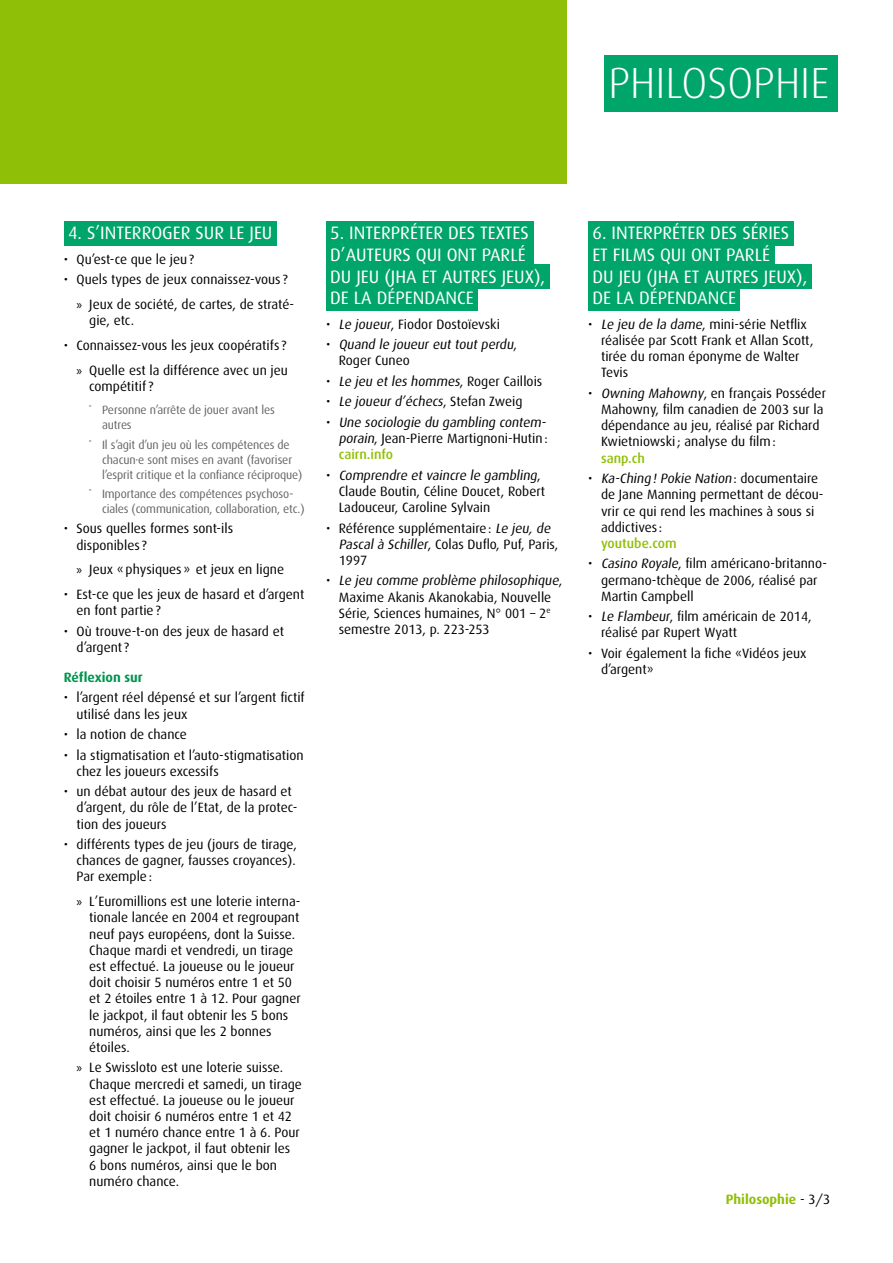
<style>
.page{position:relative;width:893px;height:1263px;background:#fff}
.page>*{position:absolute;margin:0;border:0;box-sizing:border-box;transform-origin:0 0}
.t1{font:300 43.5px "Dax";color:#fff}
.t2{font:18px/21.6px "Dax";color:#fff}
.t3{font:13.5px/16.2px "Dax";color:#000}
.t4{font:italic 13.5px/16.2px "Dax";color:#000}
.t5{font:500 13.5px "Dax";color:#90bf07}
.t6{font:700 13.5px "Dax";color:#90bf07}
.t7{font:700 13.5px "Dax";color:#00954d}
.t8{font:12px/15px "Dax";letter-spacing:-.01em;color:#626463}
.s1{font-family:"Myriad Pro"}
.s2{font-style:italic}
.s3{font-style:normal}
.s4{font-weight:500;font-style:normal;color:#90bf07}
.s5{font-weight:400;color:#000}
</style>
<div class="page">
<div style="left:0;top:0;width:567px;height:184px;background:#90bf07"></div>
<div style="left:604px;top:55px;width:234px;height:57px;background:#00a56a"></div>
<div style="left:64px;top:221px;width:213px;height:24px;background:#00a56a"></div>
<div style="left:326px;top:221px;width:207px;height:46px;background:#00a56a"></div>
<div style="left:326px;top:264px;width:224px;height:25px;background:#00a56a"></div>
<div style="left:326px;top:286px;width:152px;height:24px;background:#00a56a"></div>
<div style="left:588px;top:221px;width:205px;height:24px;background:#00a56a"></div>
<div style="left:588px;top:243px;width:186px;height:24px;background:#00a56a"></div>
<div style="left:588px;top:264px;width:224px;height:25px;background:#00a56a"></div>
<div style="left:588px;top:286px;width:152px;height:24px;background:#00a56a"></div>
<h1 class="t1" style="left:608px;top:59px;width:222px">PHILOSOPHIE</h1>
<h2 class="t2" style="left:68px;top:222px;width:206px">4. S’INTERROGER SUR LE JEU</h2>
<p class="t3" style="left:64px;top:251px;width:132px">• Qu’est-ce que le jeu?</p>
<p class="t3" style="left:77px;top:268px;width:219px;line-height:24.8px;text-indent:-13px">• Quels types de jeux connaissez-vous ? <span class="s1">»</span> Jeux de société, de cartes, de straté-</p>
<p class="t3" style="left:89px;top:313px;width:46px">gie, etc.</p>
<p class="t3" style="left:64px;top:333px;width:226px;line-height:24.8px;text-align:right">• Connaissez-vous les jeux coopératifs ? <span class="s1">»</span> Quelle est la différence avec un jeu</p>
<p class="t3" style="left:89px;top:378px;width:66px">compétitif?</p>
<p class="t8" style="left:102px;top:403px;width:174px;text-indent:-13px">˚ Personne n’arrête de jouer avant les autres</p>
<p class="t8" style="left:102px;top:437px;width:202px;text-indent:-13px">˚ Il s’agit d’un jeu où les compétences de chacun·e sont mises en avant (favoriser l’esprit critique et la confiance réciproque)</p>
<p class="t8" style="left:102px;top:486px;width:204px;text-indent:-13px">˚ Importance des compétences psychoso&shy;ciales (communication, collaboration, etc.)</p>
<p class="t3" style="left:77px;top:521px;width:158px;text-indent:-13px">• Sous quelles formes sont-ils disponibles ?</p>
<p class="t3" style="left:77px;top:562px;width:209px"><span class="s1">»</span> Jeux «physiques» et jeux en ligne</p>
<p class="t3" style="left:77px;top:586px;width:229px;text-indent:-13px">• Est-ce que les jeux de hasard et d’argent en font partie?</p>
<p class="t3" style="left:77px;top:623px;width:209px;text-indent:-13px">• Où trouve-t-on des jeux de hasard et d’argent?</p>
<p class="t7" style="left:64px;top:670px;width:80px">Réflexion sur</p>
<p class="t3" style="left:77px;top:690px;width:230px;text-indent:-13px">• l’argent réel dépensé et sur l’argent fictif utilisé dans les jeux</p>
<p class="t3" style="left:64px;top:726px;width:125px">• la notion de chance</p>
<p class="t3" style="left:77px;top:747px;width:229px;text-indent:-13px">• la stigmatisation et l’auto-stigmatisation chez les joueurs excessifs</p>
<p class="t3" style="left:77px;top:783px;width:222px;text-indent:-13px">• un débat autour des jeux de hasard et d’argent, du rôle de l’Etat, de la protec&shy;tion des joueurs</p>
<p class="t3" style="left:77px;top:836px;width:222px;text-align:justify;text-indent:-13px">• différents types de jeu (jours de tirage, chances de gagner, fausses croyances).<br>Par exemple:</p>
<p class="t3" style="left:89px;top:893px;width:213px;text-indent:-13px"><span class="s1">»</span> L’Euromillions est une loterie interna&shy;tionale lancée en 2004 et regroupant neuf pays européens, dont la Suisse.<br>Chaque mardi et vendredi, un tirage est effectué. La joueuse ou le joueur doit choisir 5 numéros entre 1 et 50 et 2 étoiles entre 1 à 12. Pour gagner le jackpot, il faut obtenir les 5 bons numéros, ainsi que les 2 bonnes étoiles.</p>
<p class="t3" style="left:89px;top:1060px;width:214px;text-indent:-13px"><span class="s1">»</span> Le Swissloto est une loterie suisse.<br>Chaque mercredi et samedi, un tirage est effectué. La joueuse ou le joueur doit choisir 6 numéros entre 1 et 42 et 1 numéro chance entre 1 à 6. Pour gagner le jackpot, il faut obtenir les<br>6 bons numéros, ainsi que le bon numéro chance.</p>
<h2 class="t2" style="left:330px;top:222px;width:217px">5. INTERPRÉTER DES TEXTES<br>D’AUTEURS QUI ONT PARLÉ<br>DU JEU (JHA ET AUTRES JEUX),<br>DE LA DÉPENDANCE</h2>
<p class="t3" style="left:326px;top:316px;width:175px">• <span class="s2">Le joueur</span>, Fiodor Dostoïevski</p>
<p class="t4" style="left:339px;top:337px;width:180px;text-indent:-13px"><span class="s3">•</span> Quand le joueur eut tout perdu<span class="s3">,<br>Roger Cuneo</span></p>
<p class="t4" style="left:326px;top:373px;width:218px"><span class="s3">•</span> Le jeu et les hommes<span class="s3">, Roger Caillois</span></p>
<p class="t4" style="left:326px;top:394px;width:198px"><span class="s3">•</span> Le joueur d’échecs<span class="s3">, S t e fa n Zwe i g</span></p>
<p class="t4" style="left:339px;top:414px;width:211px;text-align:justify;text-indent:-13px"><span class="s3">•</span> Une sociologie du gambling contem&shy;porain<span class="s3">, Jean-Pierre Martignoni-Hutin: </span><span class="s4">cairn.info</span></p>
<p class="t3" style="left:339px;top:467px;width:208px;text-indent:-13px">• <span class="s2">Comprendre et vaincre le gambling</span>,<br>Claude Boutin, Céline Doucet, Robert<br>Ladouceur, Caroline Sylvain</p>
<p class="t3" style="left:339px;top:520px;width:221px;text-indent:-13px">• Référence supplémentaire: <span class="s2">Le jeu, de<br>Pascal à Schiller</span>, Colas Duflo, Puf, Paris,<br>1997</p>
<p class="t3" style="left:339px;top:573px;width:225px;text-indent:-13px">• <span class="s2">Le jeu comme problème philosophique</span>, Maxime Akanis Akanokabia, Nouvelle Série, Sciences humaines, N° 001 – 2<sup>e </sup>semestre 2013, p. 223-253</p>
<h2 class="t2" style="left:592px;top:222px;width:217px">6. INTERPRÉTER DES SÉRIES<br>ET FILMS QUI ONT PARLÉ<br>DU JEU (JHA ET AUTRES JEUX),<br>DE LA DÉPENDANCE</h2>
<p class="t3" style="left:601px;top:316px;width:214px;text-indent:-13px">• <span class="s2">Le jeu de la dame</span>, mini-série Netflix réalisée par Scott Frank et Allan Scott, tirée du roman éponyme de Walter<br>Tevis</p>
<p class="t3" style="left:601px;top:385px;width:226px;text-indent:-13px">• <span class="s2">Owning Mahowny</span>, en français Posséder Mahowny, film canadien de 2003 sur la dépendance au jeu, réalisé par Richard Kwietniowski; analyse du film:</p>
<p class="t5" style="left:601px;top:450px;width:45px">sanp.ch</p>
<p class="t3" style="left:601px;top:470px;width:224px;text-indent:-13px">• <span class="s2">Ka-Ching! Pokie Nation</span>: d o c u m e n ta i re de Jane Manning permettant de décou&shy;vrir ce qui rend les machines à sous si addictives :</p>
<p class="t5" style="left:601px;top:536px;width:77px">youtube.com</p>
<p class="t3" style="left:601px;top:556px;width:226px;text-indent:-13px">• <span class="s2">Casino Royale</span>, film américano-britanno&shy;germano-tchèque de 2006, réalisé par<br>Martin Campbell</p>
<p class="t3" style="left:601px;top:609px;width:212px;text-indent:-13px">• <span class="s2">Le Flambeur</span>, film américain de 2014, réalisé par Rupert Wyatt</p>
<p class="t3" style="left:601px;top:645px;width:207px;text-indent:-13px">• Voir également la fiche «Vidéos jeux d’argent»</p>
<p class="t6" style="left:726px;top:1192px;width:106px">Philosophie <span class="s5">- 3/3</span></p>
</div>
